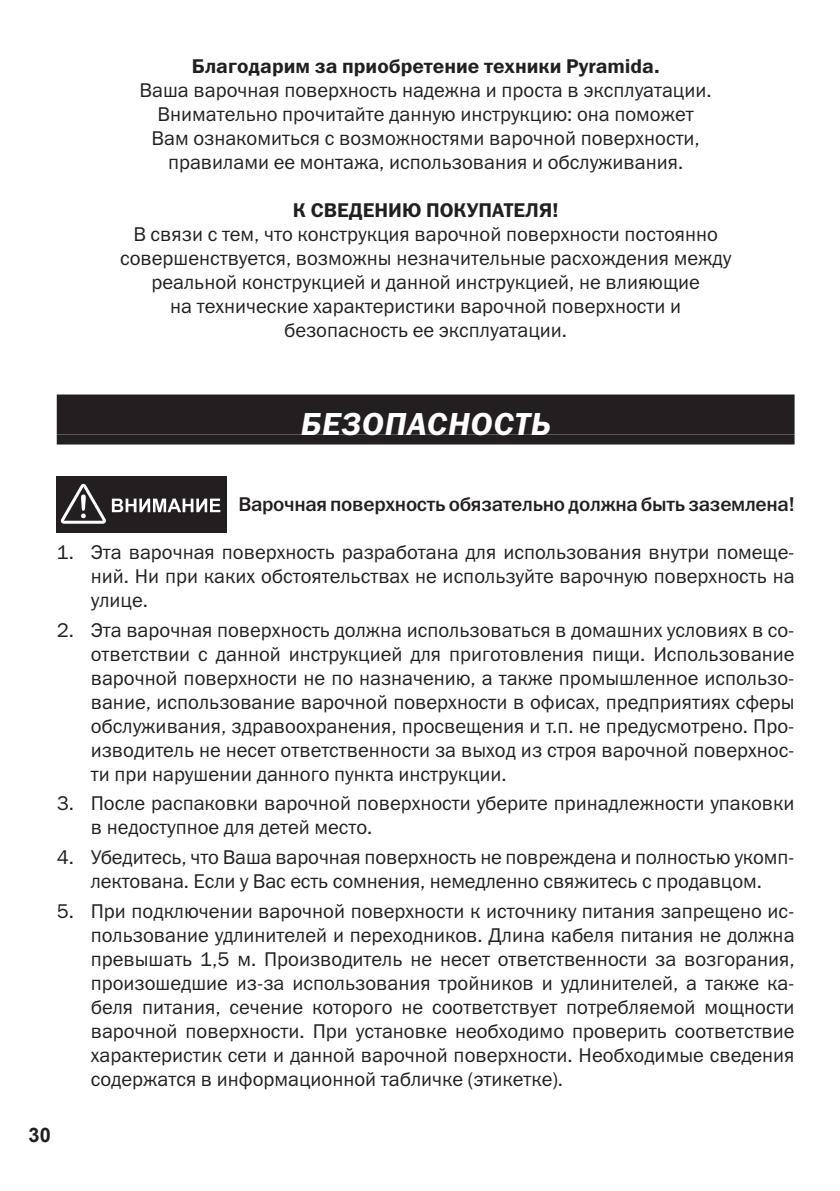
<style>
.page{position:relative;width:840px;height:1191px;background:#fff}
.page>*{position:absolute;margin:0;border:0;box-sizing:border-box;transform-origin:0 0}
.Zag_1{font:italic 32px "Franklin Gothic Demi C";letter-spacing:.02em;color:#fff}
.Main_text{font:20px/24px "Franklin Gothic Book C";color:#231f20;text-align:justify}
.Main_text-2{font:20px "Franklin Gothic Demi C";color:#231f20}
.Main_text-3{font:20px "Franklin Gothic Medium C";letter-spacing:-.015em;color:#231f20}
.t1{font:700 20px "Arial";color:#231f20}
</style>
<div class="page">
<div style="left:57px;top:394px;width:737px;height:40px;background:#231f20"></div>
<div style="left:57px;top:434px;width:737px;height:10px;background:#231f20"></div>
<div style="left:57px;top:476px;width:170px;height:57px;background:#231f20"></div>
<svg style="left:112px;top:498px;width:108px;height:14px"></svg>
<svg style="left:61px;top:484px;width:45px;height:40px"></svg>
<p class="Main_text-2" style="left:191px;top:55px;width:469px">Благодарим за приобретение техники Pyramida.</p>
<p class="Main_text" style="left:139px;top:78px;width:573px">Ваша варочная поверхность надежна и проста в эксплуатации.</p>
<p class="Main_text" style="left:157px;top:102px;width:537px">Внимательно прочитайте данную инструкцию: она поможет</p>
<p class="Main_text" style="left:151px;top:126px;width:549px">Вам ознакомиться с возможностями варочной поверхности,</p>
<p class="Main_text" style="left:168px;top:150px;width:516px">правилами ее монтажа, использования и обслуживания.</p>
<p class="Main_text-2" style="left:293px;top:199px;width:267px">К СВЕДЕНИЮ ПОКУПАТЕЛЯ!</p>
<p class="Main_text" style="left:133px;top:222px;width:585px">В связи с тем, что конструкция варочной поверхности постоянно</p>
<p class="Main_text" style="left:120px;top:246px;width:612px">совершенствуется, возможны незначительные расхождения между</p>
<p class="Main_text" style="left:151px;top:270px;width:549px">реальной конструкцией и данной инструкцией, не влияющие</p>
<p class="Main_text" style="left:170px;top:294px;width:512px">на технические характеристики варочной поверхности и</p>
<p class="Main_text" style="left:284px;top:318px;width:284px">безопасность ее эксплуатации.</p>
<p class="Zag_1" style="left:300px;top:405px;width:251px">БЕЗОПАСНОСТЬ</p>
<p class="Main_text-3" style="left:238px;top:493px;width:557px">Варочная поверхность обязательно должна быть заземлена!</p>
<p class="Main_text" style="left:91px;top:540px;width:705px;text-indent:-34px">1. Эта варочная поверхность разработана для использования внутри помеще&shy;ний. Ни при каких обстоятельствах не используйте варочную поверхность на улице.</p>
<p class="Main_text" style="left:91px;top:617px;width:705px;text-indent:-34px">2. Эта варочная поверхность должна использоваться в домашних условиях в со&shy;ответствии с данной инструкцией для приготовления пищи. Использование варочной поверхности не по назначению, а также промышленное использо&shy;вание, использование варочной поверхности в офисах, предприятиях сферы обслуживания, здравоохранения, просвещения и т.п. не предусмотрено. Про&shy;изводитель не несет ответственности за выход из строя варочной поверхнос&shy;ти при нарушении данного пункта инструкции.</p>
<p class="Main_text" style="left:91px;top:791px;width:704px;text-indent:-34px">3. После распаковки варочной поверхности уберите принадлежности упаковки в недоступное для детей место.</p>
<p class="Main_text" style="left:57px;top:845px;width:739px;text-align:center">4. Убедитесь, что Ваша варочная поверхность не повреждена и полностью укомп&shy;лектована. Если у Вас есть сомнения, немедленно свяжитесь с продавцом.</p>
<p class="Main_text" style="left:91px;top:898px;width:705px;text-indent:-34px">5. При подключении варочной поверхности к источнику питания запрещено ис&shy;пользование удлинителей и переходников. Длина кабеля питания не должна превышать 1,5 м. Производитель не несет ответственности за возгорания, произошедшие из-за использования тройников и удлинителей, а также ка&shy;беля питания, сечение которого не соответствует потребляемой мощности варочной поверхности. При установке необходимо проверить соответствие характеристик сети и данной варочной поверхности. Необходимые сведения содержатся в информационной табличке (этикетке).</p>
<p class="t1" style="left:29px;top:1121px;width:24px">30</p>
</div>
